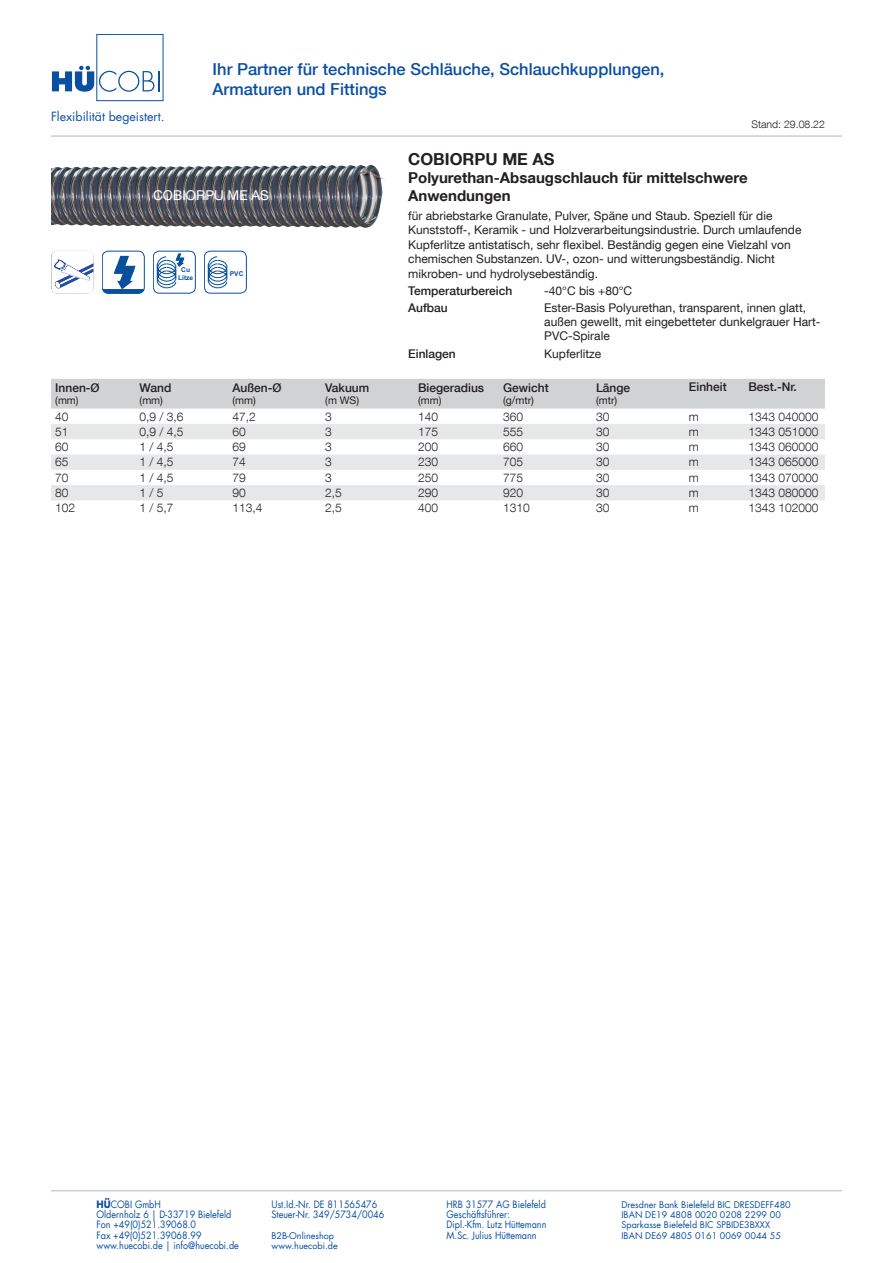
<style>
.page{position:relative;width:893px;height:1263px;background:#fff}
.page>*{position:absolute;margin:0;border:0;box-sizing:border-box;transform-origin:0 0}
.t1{font:500 16.5px/19.8px "Helvetica Neue LT Com";color:#0a4fa2}
.t2{font:700 16.5px "Helvetica Neue LT Com";color:#231f20}
.t3{font:700 15px/18px "Helvetica Neue LT Com";color:#231f20}
.t4{font:13.5px "Helvetica Neue LT Com";color:#fff}
.t5{font:12.3px "Futura LT";color:#0a4fa2}
.t6{font:12px/14.4px "Helvetica Neue LT Com";color:#231f20}
.t7{font:300 12px "Helvetica Neue LT Com";color:#231f20}
.t8{font:500 12px "Helvetica Neue LT Com";color:#231f20}
.t9{font:10.5px "Helvetica Neue LT Com";color:#231f20}
.t10{font:300 10.5px "Helvetica Neue LT Com";color:#231f20}
.t11{font:9.9px "Futura LT";color:#0a4fa2;scale:.91 1}
.t12{font:9px "Futura LT";color:#0a4fa2}
.t13{font:700 6.6px/7.9px "Arial";color:#08509e;text-align:center}
.s1{font-weight:700}
</style>
<div class="page">
<hr style="left:51px;top:1190px;width:791px;height:1px;background:#c7cbe6">
<div style="left:96px;top:34px;width:67px;height:67px;border:1px solid #0a4fa2"></div>
<svg style="left:52px;top:66px;width:108px;height:26px"></svg>
<hr style="left:51px;top:135px;width:791px;height:2px;background:#c7cbe6">
<div style="left:51px;top:379px;width:774px;height:30px;background:#d1d2d4"></div>
<svg style="left:51px;top:424px;width:774px;height:76px;fill:#e6e7e9"></svg>
<img style="left:51px;top:251px;width:43px;height:42px">
<img style="left:51px;top:165px;width:277px;height:62px">
<svg style="left:102px;top:251px;width:43px;height:42px"></svg>
<div style="left:153px;top:251px;width:43px;height:42px;border:1px solid #08509e;border-radius:6px"></div>
<svg style="left:157px;top:253px;width:28px;height:35px"></svg>
<div style="left:204px;top:251px;width:43px;height:42px;border:1px solid #08509e;border-radius:6px"></div>
<svg style="left:208px;top:256px;width:20px;height:32px"></svg>
<p class="t5" style="left:51px;top:108px;width:115px">Flexibilität begeistert.</p>
<h1 class="t1" style="left:213px;top:59px;width:453px">Ihr Partner für technische Schläuche, Schlauchkupplungen,<br>Armaturen und Fittings</h1>
<p class="t10" style="left:751px;top:118px;width:75px">Stand: 29.08.22</p>
<p class="t4" style="left:153px;top:187px;width:117px">COBIORPU ME AS</p>
<p class="t13" style="left:178px;top:266px;width:17px">Cu<br>Litze</p>
<p class="t13" style="left:230px;top:269px;width:15px">PVC</p>
<p class="t8" style="left:55px;top:380px;width:46px">Innen-Ø</p>
<p class="t9" style="left:55px;top:394px;width:25px">(mm)</p>
<p class="t8" style="left:140px;top:380px;width:33px">Wand</p>
<p class="t9" style="left:140px;top:394px;width:25px">(mm)</p>
<p class="t8" style="left:232px;top:380px;width:51px">Außen-Ø</p>
<p class="t9" style="left:232px;top:394px;width:25px">(mm)</p>
<p class="t8" style="left:325px;top:380px;width:46px">Vakuum</p>
<p class="t9" style="left:325px;top:394px;width:35px">(m WS)</p>
<h1 class="t2" style="left:408px;top:149px;width:148px">COBIORPU ME AS</h1>
<p class="t3" style="left:408px;top:168px;width:341px">Polyurethan-Absaugschlauch für mittelschwere<br>Anwendungen</p>
<p class="t6" style="left:408px;top:208px;width:395px">für abriebstarke Granulate, Pulver, Späne und Staub. Speziell für die Kunststoff-, Keramik - und Holzverarbeitungsindustrie. Durch umlaufende Kupferlitze antistatisch, sehr flexibel. Beständig gegen eine Vielzahl von chemischen Substanzen. UV-, ozon- und witterungsbeständig. Nicht mikroben- und hydrolysebeständig.</p>
<p class="t8" style="left:408px;top:283px;width:106px">Temperaturbereich</p>
<p class="t6" style="left:544px;top:283px;width:89px">-40°C bis +80°C</p>
<p class="t8" style="left:408px;top:300px;width:41px">Aufbau</p>
<p class="t6" style="left:544px;top:300px;width:278px">Ester-Basis Polyurethan, transparent, innen glatt, außen gewellt, mit eingebetteter dunkelgrauer Hart-<br>PVC-Spirale</p>
<p class="t8" style="left:408px;top:346px;width:49px">Einlagen</p>
<p class="t6" style="left:544px;top:346px;width:59px">Kupferlitze</p>
<p class="t8" style="left:418px;top:380px;width:68px">Biegeradius</p>
<p class="t9" style="left:418px;top:394px;width:25px">(mm)</p>
<p class="t8" style="left:503px;top:380px;width:47px">Gewicht</p>
<p class="t9" style="left:503px;top:394px;width:32px">(g/mtr)</p>
<p class="t8" style="left:596px;top:380px;width:36px">Länge</p>
<p class="t9" style="left:596px;top:394px;width:23px">(mtr)</p>
<p class="t8" style="left:689px;top:379px;width:39px">Einheit</p>
<p class="t8" style="left:748px;top:379px;width:50px">Best.-Nr.</p>
<p class="t7" style="left:55px;top:409px;width:15px">40</p>
<p class="t7" style="left:140px;top:409px;width:46px">0,9 / 3,6</p>
<p class="t7" style="left:232px;top:409px;width:25px">47,2</p>
<p class="t7" style="left:325px;top:409px;width:8px">3</p>
<p class="t7" style="left:418px;top:409px;width:22px">140</p>
<p class="t7" style="left:503px;top:409px;width:22px">360</p>
<p class="t7" style="left:596px;top:409px;width:15px">30</p>
<p class="t7" style="left:689px;top:409px;width:11px">m</p>
<p class="t7" style="left:748px;top:409px;width:72px">1343 040000</p>
<p class="t7" style="left:55px;top:424px;width:15px">51</p>
<p class="t7" style="left:140px;top:424px;width:46px">0,9 / 4,5</p>
<p class="t7" style="left:232px;top:424px;width:15px">60</p>
<p class="t7" style="left:325px;top:424px;width:8px">3</p>
<p class="t7" style="left:418px;top:424px;width:22px">175</p>
<p class="t7" style="left:503px;top:424px;width:22px">555</p>
<p class="t7" style="left:596px;top:424px;width:15px">30</p>
<p class="t7" style="left:689px;top:424px;width:11px">m</p>
<p class="t7" style="left:748px;top:424px;width:72px">1343 051000</p>
<p class="t7" style="left:55px;top:439px;width:15px">60</p>
<p class="t7" style="left:140px;top:439px;width:36px">1 / 4,5</p>
<p class="t7" style="left:232px;top:439px;width:15px">69</p>
<p class="t7" style="left:325px;top:439px;width:8px">3</p>
<p class="t7" style="left:418px;top:439px;width:22px">200</p>
<p class="t7" style="left:503px;top:439px;width:22px">660</p>
<p class="t7" style="left:596px;top:439px;width:15px">30</p>
<p class="t7" style="left:689px;top:439px;width:11px">m</p>
<p class="t7" style="left:748px;top:439px;width:72px">1343 060000</p>
<p class="t7" style="left:55px;top:455px;width:15px">65</p>
<p class="t7" style="left:140px;top:455px;width:36px">1 / 4,5</p>
<p class="t7" style="left:232px;top:455px;width:15px">74</p>
<p class="t7" style="left:325px;top:455px;width:8px">3</p>
<p class="t7" style="left:418px;top:455px;width:22px">230</p>
<p class="t7" style="left:503px;top:455px;width:22px">705</p>
<p class="t7" style="left:596px;top:455px;width:15px">30</p>
<p class="t7" style="left:689px;top:455px;width:11px">m</p>
<p class="t7" style="left:748px;top:455px;width:72px">1343 065000</p>
<p class="t7" style="left:55px;top:470px;width:15px">70</p>
<p class="t7" style="left:140px;top:470px;width:36px">1 / 4,5</p>
<p class="t7" style="left:232px;top:470px;width:15px">79</p>
<p class="t7" style="left:325px;top:470px;width:8px">3</p>
<p class="t7" style="left:418px;top:470px;width:22px">250</p>
<p class="t7" style="left:503px;top:470px;width:22px">775</p>
<p class="t7" style="left:596px;top:470px;width:15px">30</p>
<p class="t7" style="left:689px;top:470px;width:11px">m</p>
<p class="t7" style="left:748px;top:470px;width:72px">1343 070000</p>
<p class="t7" style="left:55px;top:485px;width:15px">80</p>
<p class="t7" style="left:140px;top:485px;width:26px">1 / 5</p>
<p class="t7" style="left:232px;top:485px;width:15px">90</p>
<p class="t7" style="left:325px;top:485px;width:18px">2,5</p>
<p class="t7" style="left:418px;top:485px;width:22px">290</p>
<p class="t7" style="left:503px;top:485px;width:22px">920</p>
<p class="t7" style="left:596px;top:485px;width:15px">30</p>
<p class="t7" style="left:689px;top:485px;width:11px">m</p>
<p class="t7" style="left:748px;top:485px;width:72px">1343 080000</p>
<p class="t7" style="left:55px;top:501px;width:22px">102</p>
<p class="t7" style="left:140px;top:501px;width:36px">1 / 5,7</p>
<p class="t7" style="left:232px;top:501px;width:32px">113,4</p>
<p class="t7" style="left:325px;top:501px;width:18px">2,5</p>
<p class="t7" style="left:418px;top:501px;width:22px">400</p>
<p class="t7" style="left:503px;top:501px;width:28px">1310</p>
<p class="t7" style="left:596px;top:501px;width:15px">30</p>
<p class="t7" style="left:689px;top:501px;width:11px">m</p>
<p class="t7" style="left:748px;top:501px;width:72px">1343 102000</p>
<p class="t11" style="left:97px;top:1198px;width:72px"><span class="s1">HÜ</span>COBI GmbH</p>
<p class="t11" style="left:271px;top:1198px;width:118px">Ust.Id.-Nr. DE 811565476</p>
<p class="t11" style="left:446px;top:1198px;width:111px">HRB 31577 AG Bielefeld</p>
<p class="t12" style="left:621px;top:1199px;width:171px">Dresdner Bank Bielefeld BIC DRESDEFF480</p>
<p class="t11" style="left:97px;top:1208px;width:150px">Oldernholz 6 | D-33719 Bielefeld</p>
<p class="t11" style="left:271px;top:1208px;width:125px">Steuer-Nr. 349/5734/0046</p>
<p class="t11" style="left:446px;top:1208px;width:71px">Geschäftsführer:</p>
<p class="t12" style="left:621px;top:1209px;width:161px">IBAN DE19 4808 0020 0208 2299 00</p>
<p class="t11" style="left:97px;top:1218px;width:111px">Fon +49(0)521.39068.0</p>
<p class="t11" style="left:446px;top:1218px;width:111px">Dipl.-Kfm. Lutz Hüttemann</p>
<p class="t12" style="left:621px;top:1219px;width:150px">Sparkasse Bielefeld BIC SPBIDE3BXXX</p>
<p class="t11" style="left:97px;top:1229px;width:117px">Fax +49(0)521.39068.99</p>
<p class="t12" style="left:271px;top:1229px;width:64px">B2B-Onlineshop</p>
<p class="t11" style="left:446px;top:1229px;width:101px">M.Sc. Julius Hüttemann</p>
<p class="t12" style="left:621px;top:1229px;width:161px">IBAN DE69 4805 0161 0069 0044 55</p>
<p class="t11" style="left:97px;top:1239px;width:158px">www.huecobi.de | info@huecobi.de</p>
<p class="t12" style="left:271px;top:1240px;width:68px">www.huecobi.de</p>
</div>
